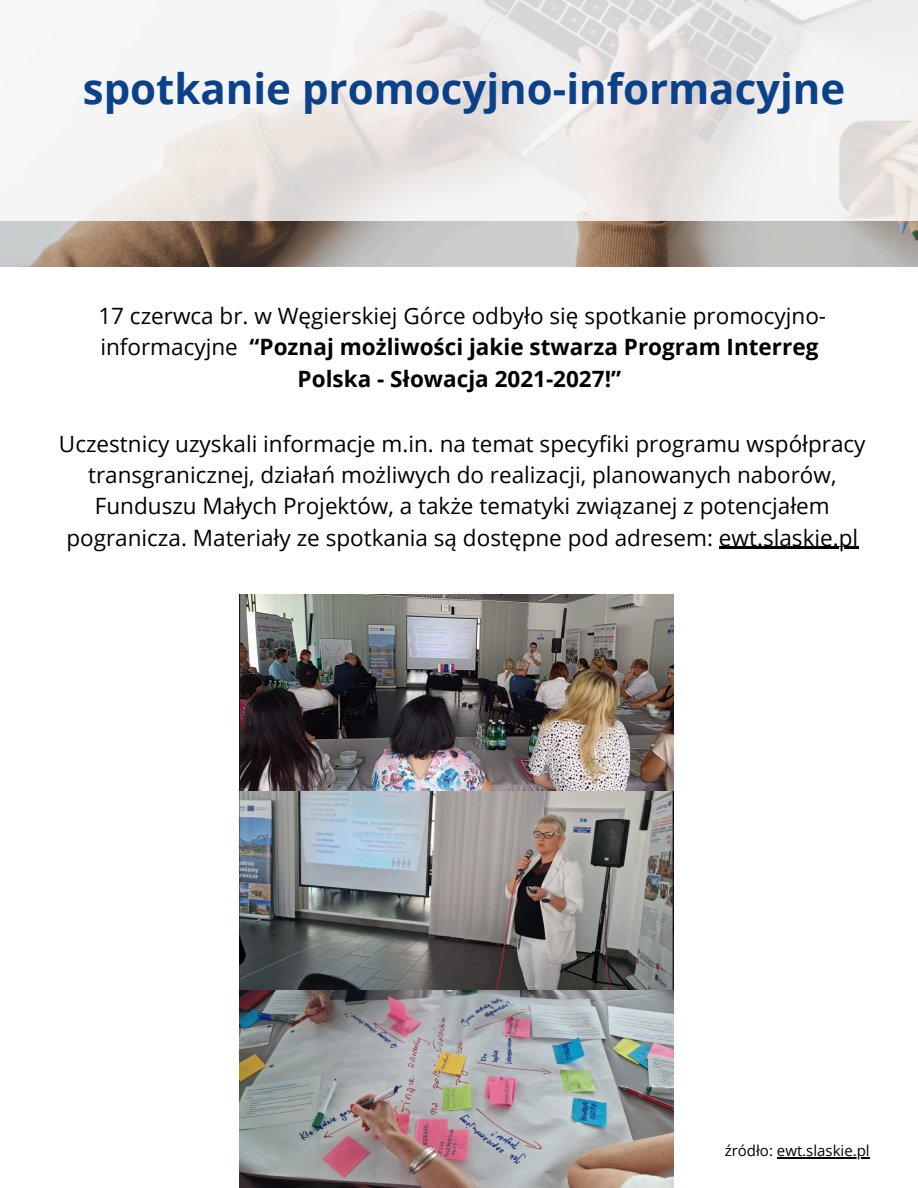
<style>
.page{position:relative;width:918px;height:1188px;background:#fff}
.page>*{position:absolute;margin:0;border:0;box-sizing:border-box;transform-origin:0 0}
.t1{font:700 42px "Open Sans";color:#0a4189}
.t2{font:22.5px/31.3px "Open Sans";color:#000;text-align:center}
.t3{font:15px "Open Sans";color:#000}
.s1{font-weight:700}
</style>
<div class="page">
<img style="left:0;top:221px;width:918px;height:45px">
<svg style="left:0;top:0;width:918px;height:221px"></svg>
<hr style="left:719px;top:547px;width:139px;height:2px;background:#000">
<img style="left:240px;top:594px;width:434px;height:594px">
<hr style="left:777px;top:1157px;width:93px;height:1px;background:#000">
<h1 class="t1" style="left:83px;top:59px;width:764px">spotkanie promocyjno-informacyjne</h1>
<h2 class="t2" style="left:98px;top:300px;width:729px">17 czerwca br. w Węgierskiej Górce odbyło się spotkanie promocyjno&shy;informacyjne <span class="s1">“Poznaj możliwości jakie stwarza Program Interreg<br>Polska - Słowacja 2021-2027!”</span></h2>
<h2 class="t2" style="left:59px;top:427px;width:808px">Uczestnicy uzyskali informacje m.in. na temat specyfiki programu współpracy transgranicznej, działań możliwych do realizacji, planowanych naborów, Funduszu Małych Projektów, a także tematyki związanej z potencjałem pogranicza. Materiały ze spotkania są dostępne pod adresem: ewt.slaskie.pl</h2>
<p class="t3" style="left:725px;top:1140px;width:147px">źródło: ewt.slaskie.pl</p>
</div>
